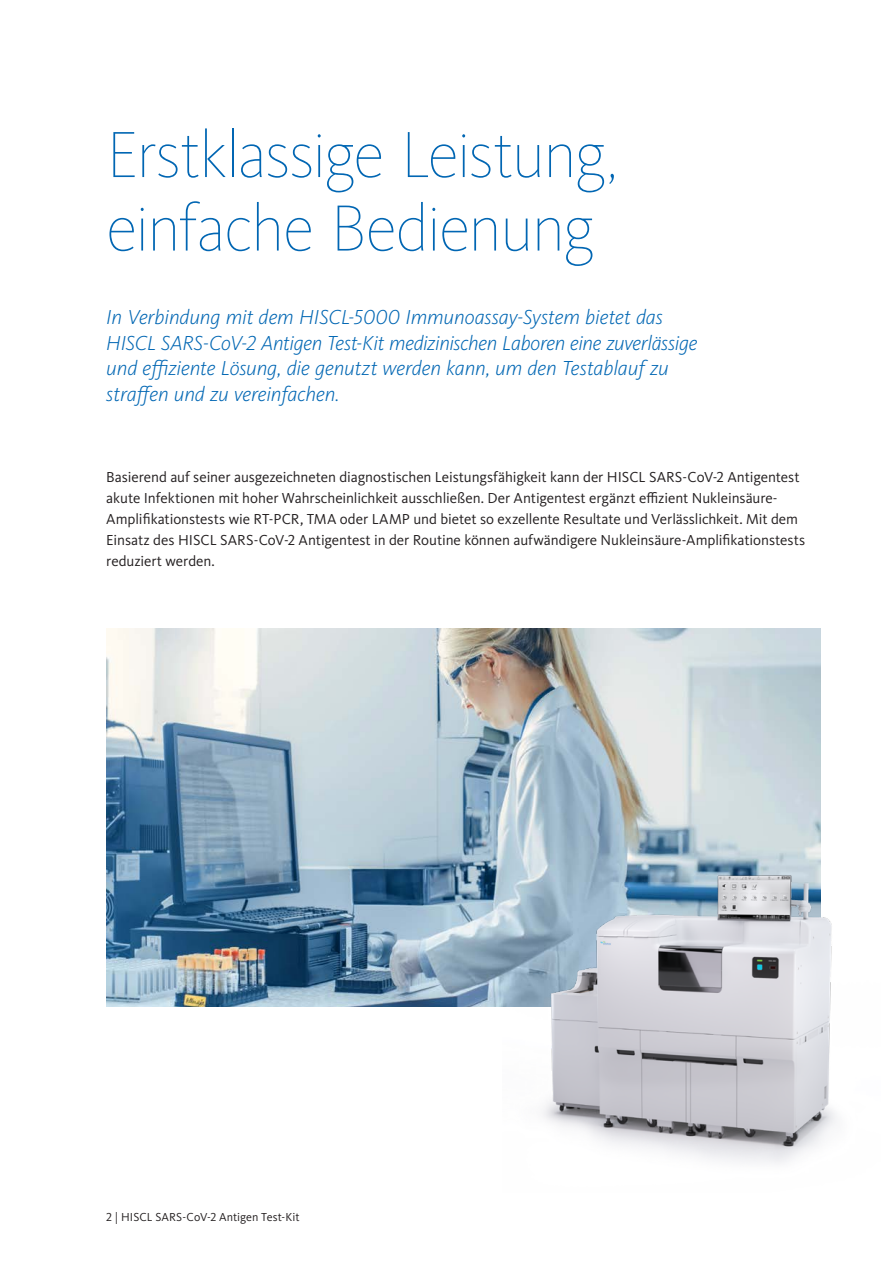
<style>
.page{position:relative;width:893px;height:1263px;background:#fff}
.page>*{position:absolute;margin:0;border:0;box-sizing:border-box;transform-origin:0 0}
.t1{font:100 67.5px/73.5px "Kievit Pro";letter-spacing:-.035em;color:#0166b3}
.t2{font:italic 300 21px/25.5px "Kievit Pro";letter-spacing:-.01em;color:#0166b3}
.t3{font:15px/21px "Kievit Pro";letter-spacing:-.005em;color:#231f20}
.t4{font:12px "Kievit Pro";letter-spacing:.005em;color:#231f20}
</style>
<div class="page">
<img style="left:106px;top:629px;width:715px;height:378px">
<img style="left:502px;top:815px;width:335px;height:348px">
<h1 class="t1" style="left:106px;top:118px;width:513px">Erstklassige Leistung, einfache Bedienung</h1>
<p class="t2" style="left:106px;top:304px;width:592px">In Verbindung mit dem HISCL-5000 Immunoassay-System bietet das HISCL SARS-CoV-2 Antigen Test-Kit medizinischen Laboren eine zuverlässige und effiziente Lösung, die genutzt werden kann, um den Testablauf zu straffen und zu vereinfachen.</p>
<p class="t3" style="left:106px;top:466px;width:700px">Basierend auf seiner ausgezeichneten diagnostischen Leistungsfähigkeit kann der HISCL SARS-CoV-2 Antigentest akute Infektionen mit hoher Wahrscheinlichkeit ausschließen. Der Antigentest ergänzt effizient Nukleinsäure-Amplifikationstests wie RT-PCR, TMA oder LAMP und bietet so exzellente Resultate und Verlässlichkeit. Mit dem Einsatz des HISCL SARS-CoV-2 Antigentest in der Routine können aufwändigere Nukleinsäure-Amplifikationstests reduziert werden.</p>
<p class="t4" style="left:106px;top:1210px;width:195px">2 | HISCL SARS-CoV-2 Antigen Test-Kit</p>
</div>
